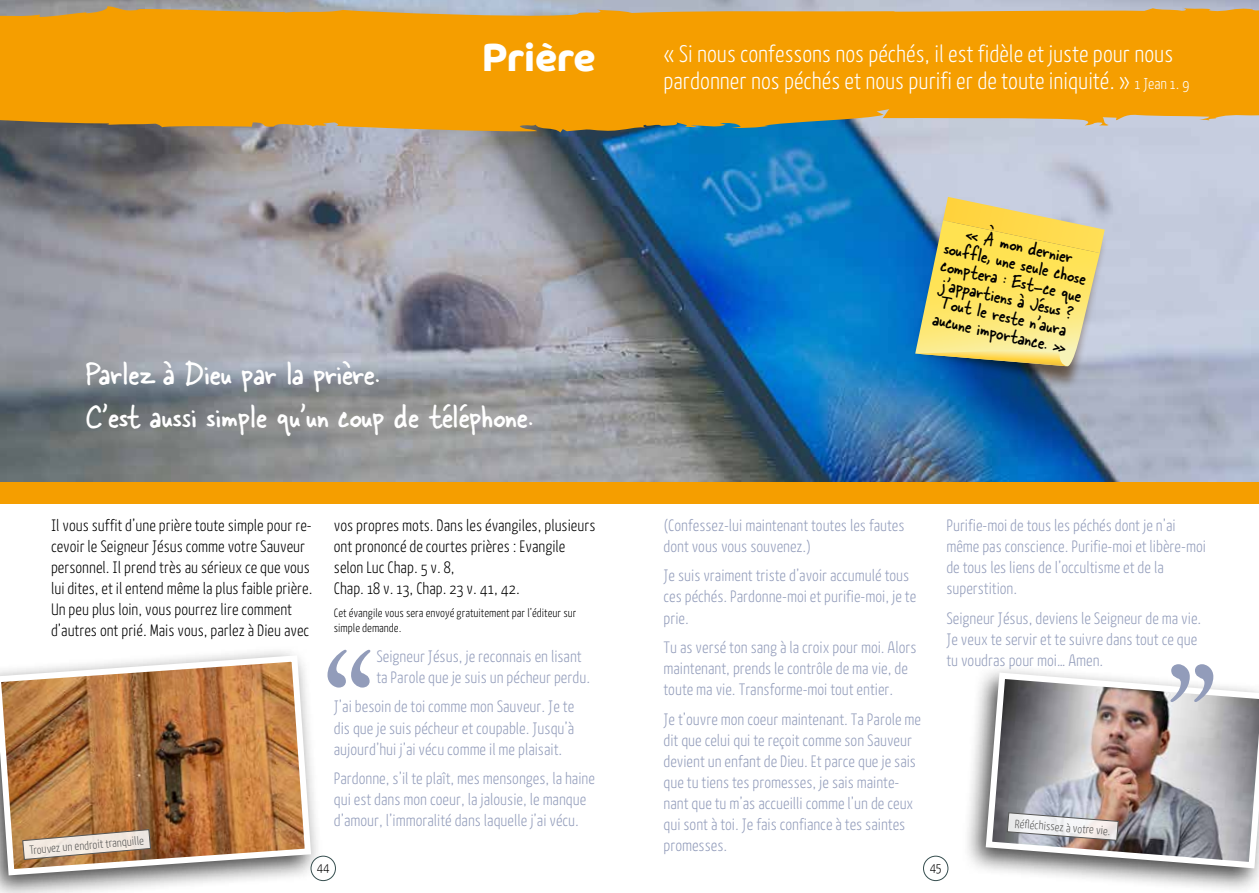
<style>
.page{position:relative;width:1259px;height:893px;background:#fff}
.page>*{position:absolute;margin:0;border:0;box-sizing:border-box;transform-origin:0 0}
.t1{font:700 39px "Co Headline";color:#fff}
.t2{font:36px/43.2px "Skippy Sharp";color:#fff}
.t3{font:300 24px/27px "Kava Pro";color:#fff}
.t4{font:21px/18px "Skippy Sharp";color:#000;text-align:center}
.t5{font:300 16.5px/21px "Kava Pro";color:#939dbb}
.t6{font:300 16.5px/21px "Kava Pro";color:#000}
.t7{font:300 13.5px "Kava Pro";color:#000}
.t8{font:300 12px/15px "Kava Pro";color:#000}
.t9{font:300 12px "Kava Pro";color:#575756}
.s1{font-size:15.75px}
</style>
<div class="page">
<div style="left:0;top:480px;width:1259px;height:23px;background:#f59e00"></div>
<img style="left:0;top:0;width:1259px;height:482px">
<svg style="left:0;top:5px;width:1259px;height:127px;background:#e99f16"></svg>
<div style="left:0;top:646px;width:322px;height:247px;background:#000;opacity:.72"></div>
<svg style="left:0;top:652px;width:314px;height:227px;background:#bd8e66"></svg>
<svg style="left:22px;top:829px;width:129px;height:31px;background:#ccb39b"></svg>
<div style="left:961px;top:663px;width:298px;height:230px;background:#000;opacity:.72"></div>
<img style="left:982px;top:669px;width:277px;height:203px">
<img style="left:877px;top:175px;width:264px;height:250px">
<svg style="left:915px;top:197px;width:189px;height:173px;background:#dacf7d"></svg>
<svg style="left:327px;top:650px;width:43px;height:38px"></svg>
<svg style="left:1170px;top:664px;width:43px;height:38px"></svg>
<svg style="left:1006px;top:812px;width:113px;height:29px"></svg>
<div style="left:311px;top:856px;width:24px;height:25px;background:#fff;border-radius:50%"></div>
<div style="left:311px;top:856px;width:25px;height:25px;border:1px solid #364e4f;border-radius:50%"></div>
<div style="left:923px;top:856px;width:25px;height:25px;border:1px solid #364e4f;border-radius:50%"></div>
<h1 class="t1" style="left:482px;top:35px;width:115px">Prière</h1>
<h3 class="t3" style="left:663px;top:39px;width:527px">« Si nous confessons nos péchés, il est fidèle et juste pour nous pardonner nos péchés et nous purifi er de toute iniquité. » <span class="s1">1 Jean 1. 9</span></h3>
<h2 class="t2" style="left:86px;top:350px;width:449px">Parlez à Dieu par la prière.<br>C’est aussi simple qu’un coup de téléphone.</h2>
<p class="t6" style="left:51px;top:514px;width:263px">Il vous suffit d’une prière toute simple pour re&shy;cevoir le Seigneur Jésus comme votre Sauveur personnel. Il prend très au sérieux ce que vous lui dites, et il entend même la plus faible prière.<br>Un peu plus loin, vous pourrez lire comment d’autres ont prié. Mais vous, parlez à Dieu avec</p>
<p class="t6" style="left:334px;top:514px;width:263px">vos propres mots. Dans les évangiles, plusieurs ont prononcé de courtes prières : Evangile selon Luc Chap. 5 v. 8,<br>Chap. 18 v. 13, Chap. 23 v. 41, 42.</p>
<p class="t8" style="left:334px;top:605px;width:244px">Cet évangile vous sera envoyé gratuitement par l’éditeur sur simple demande.</p>
<p class="t5" style="left:376px;top:645px;width:215px">Seigneur Jésus, je reconnais en lisant ta Parole que je suis un pécheur perdu.</p>
<p class="t5" style="left:334px;top:696px;width:242px;text-align:justify">J’ai besoin de toi comme mon Sauveur. Je te dis que je suis pécheur et coupable. Jusqu’à aujourd’hui j’ai vécu comme il me plaisait.</p>
<p class="t5" style="left:334px;top:767px;width:262px">Pardonne, s’il te plaît, mes mensonges, la haine qui est dans mon coeur, la jalousie, le manque d’amour, l’immoralité dans laquelle j’ai vécu.</p>
<p class="t9" style="left:29px;top:843px;width:116px;rotate:-5deg">Trouvez un endroit tranquille</p>
<p class="t4" style="left:951px;top:219px;width:147px;rotate:13deg">« À mon dernier souffle, une seule chose comptera : Est-ce que j’appartiens à Jésus ?<br>Tout le reste n’aura aucune importance. »</p>
<p class="t5" style="left:663px;top:514px;width:242px">(Confessez-lui maintenant toutes les fautes dont vous vous souvenez.)</p>
<p class="t5" style="left:663px;top:565px;width:254px">Je suis vraiment triste d’avoir accumulé tous ces péchés. Pardonne-moi et purifie-moi, je te prie.</p>
<p class="t5" style="left:663px;top:636px;width:254px">Tu as versé ton sang à la croix pour moi. Alors maintenant, prends le contrôle de ma vie, de toute ma vie. Transforme-moi tout entier.</p>
<p class="t5" style="left:663px;top:708px;width:259px">Je t’ouvre mon coeur maintenant. Ta Parole me dit que celui qui te reçoit comme son Sauveur devient un enfant de Dieu. Et parce que je sais que tu tiens tes promesses, je sais mainte&shy;nant que tu m’as accueilli comme l’un de ceux qui sont à toi. Je fais confiance à tes saintes promesses.</p>
<p class="t5" style="left:946px;top:514px;width:261px">Purifie-moi de tous les péchés dont je n’ai même pas conscience. Purifie-moi et libère-moi de tous les liens de l’occultisme et de la superstition.</p>
<p class="t5" style="left:946px;top:607px;width:256px">Seigneur Jésus, deviens le Seigneur de ma vie.<br>Je veux te servir et te suivre dans tout ce que tu voudras pour moi… Amen.</p>
<p class="t9" style="left:1015px;top:816px;width:97px;rotate:5deg">Réfl échissez à votre vie.</p>
<p class="t7" style="left:317px;top:858px;width:15px">44</p>
<p class="t7" style="left:930px;top:858px;width:13px">45</p>
</div>
